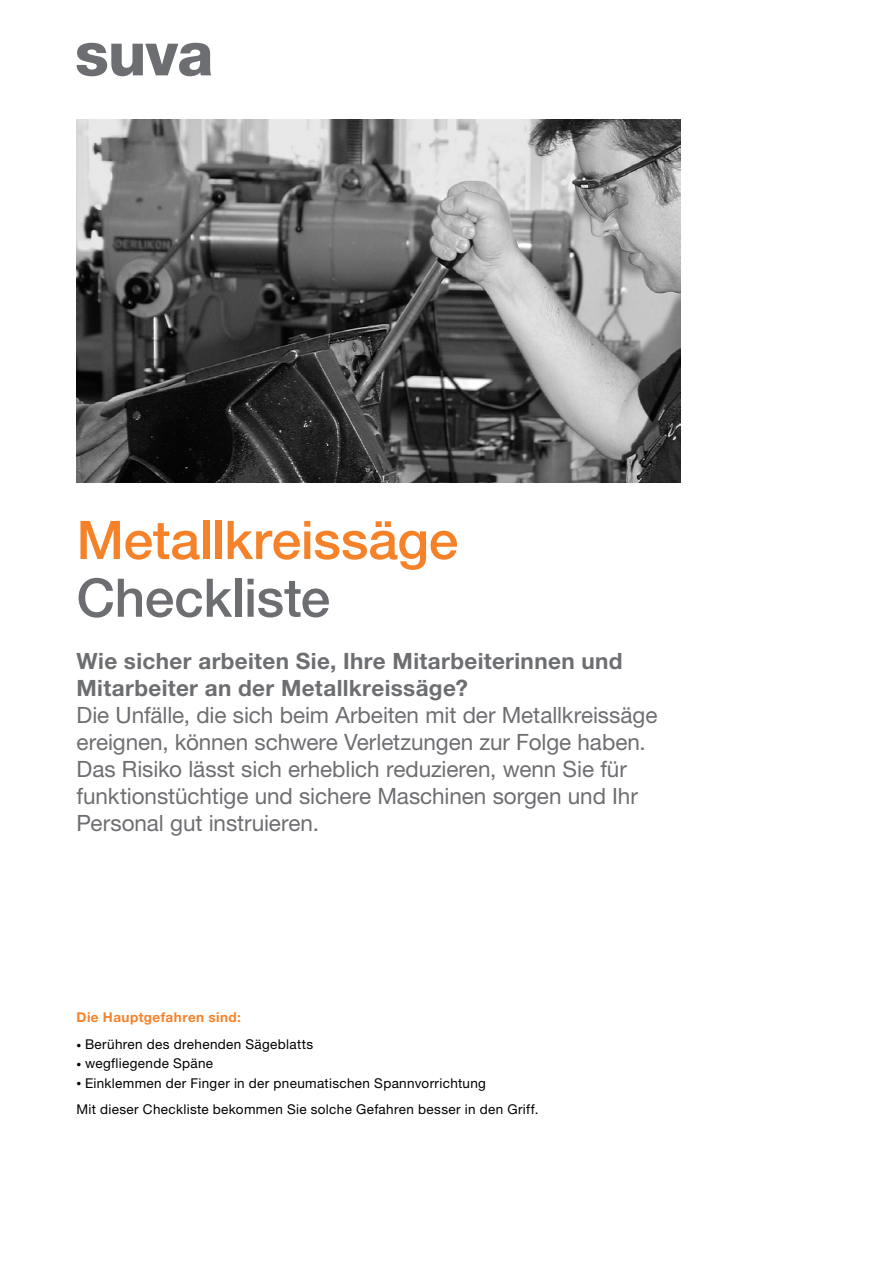
<style>
.page{position:relative;width:893px;height:1263px;background:#fff}
.page>*{position:absolute;margin:0;border:0;box-sizing:border-box;transform-origin:0 0}
.t1{font:500 53.25px "Helvetica Neue LT Std";letter-spacing:-.005em;color:#f58229}
.t2{font:500 53.25px "Helvetica Neue LT Std";letter-spacing:-.01em;color:#6d6e71}
.t3{font:22.5px/27px "Helvetica Neue LT Std";letter-spacing:-.005em;color:#6d6e71}
.t4{font:700 22.5px/27px "Helvetica Neue LT Std";letter-spacing:.015em;color:#6d6e71}
.t5{font:13.5px/26.5px "Helvetica Neue LT Std";letter-spacing:.025em;color:#000}
.t6{font:700 13.5px "Helvetica Neue LT Std";letter-spacing:.035em;color:#f58229}
.s1{font-weight:300;font-size:9.75px}
</style>
<div class="page">
<img style="left:77px;top:119px;width:603px;height:364px">
<svg style="left:77px;top:43px;width:134px;height:33px"></svg>
<h1 class="t1" style="left:77px;top:508px;width:383px">Metallkreissäge</h1>
<h1 class="t2" style="left:77px;top:566px;width:255px">Checkliste</h1>
<p class="t4" style="left:77px;top:647px;width:548px">Wie sicher arbeiten Sie, Ihre Mitarbeiterinnen und<br>Mitarbeiter an der Metallkreissäge?</p>
<p class="t3" style="left:77px;top:701px;width:582px">Die Unfälle, die sich beim Arbeiten mit der Metallkreissäge ereignen, können schwere Verletzungen zur Folge haben.<br>Das Risiko lässt sich erheblich reduzieren, wenn Sie für funktionstüchtige und sichere Maschinen sorgen und Ihr Personal gut instruieren.</p>
<p class="t6" style="left:77px;top:1008px;width:166px">Die Hauptgefahren sind:</p>
<p class="t5" style="left:77px;top:1031px;width:238px"><span class="s1">•</span> Berühren des drehenden Sägeblatts</p>
<p class="t5" style="left:77px;top:1050px;width:138px"><span class="s1">•</span> wegfliegende Späne</p>
<p class="t5" style="left:77px;top:1069px;width:463px"><span class="s1">•</span> Einklemmen der Finger in der pneumatischen Spannvorrichtung<br>Mit dieser Checkliste bekommen Sie solche Gefahren besser in den Griff.</p>
</div>
